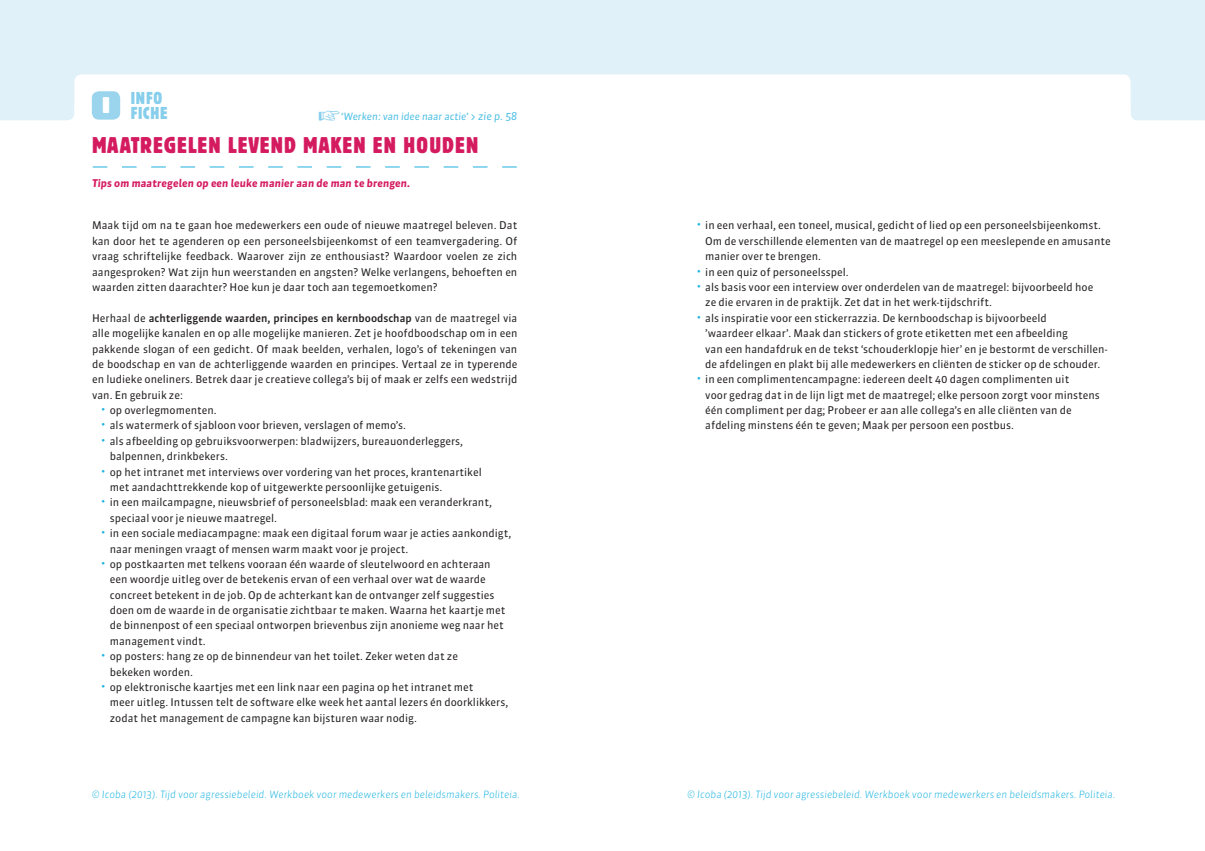
<style>
.page{position:relative;width:1205px;height:851px;background:#fff}
.page>*{position:absolute;margin:0;border:0;box-sizing:border-box;transform-origin:0 0}
.t1{font:condensed 22.5px "Block BE";letter-spacing:.05em;color:#d41b60}
.t2{font:800 22.5px "Block BE";color:#fff}
.t3{font:condensed 17.12px/15.8px "Block BE";letter-spacing:.05em;color:#86ceeb}
.t4{font:10.62px/15.4px "Sanuk";color:#231f20}
.t5{font:italic 700 10.62px "Sanuk";letter-spacing:.01em;color:#d41b60}
.t6{font:italic 300 10px "Sanuk";color:#1ab3e0}
.t7{font:italic 10px "Sanuk";color:#4bbee4}
.s1{font-size:10.62px}
.s2{font-weight:500}
.s3{font-family:"Fago No";font-size:12.5px;color:#1ab3e0}
</style>
<div class="page">
<div style="left:602px;top:0;width:539px;height:103px;background:#e0f1f9"></div>
<div style="left:55px;top:0;width:547px;height:103px;background:#e0f1f9"></div>
<div style="left:1130px;top:0;width:75px;height:120px;background:#e0f1f9"></div>
<div style="left:0;top:0;width:74px;height:120px;background:#e0f1f9"></div>
<div style="left:74px;top:74px;width:1056px;height:85px;background:#fff;border-radius:7px"></div>
<svg style="left:93px;top:166px;width:424px;height:1px"></svg>
<div style="left:92px;top:91px;width:28px;height:29px;background:#9ad4ed;border-radius:7px"></div>
<h1 class="t2" style="left:102px;top:93px;width:9px">I</h1>
<h2 class="t3" style="left:131px;top:89px;width:38px">INFO<br>FICHE</h2>
<p class="t7" style="left:341px;top:110px;width:178px">‘Werken: van idee naar actie’ <span class="s1">&gt; zie p. 58</span></p>
<h1 class="t1" style="left:92px;top:132px;width:388px">MAATREGELEN LEVEND MAKEN EN HOUDEN</h1>
<p class="t5" style="left:92px;top:176px;width:320px">Tips om maatregelen op een leuke manier aan de man te brengen.</p>
<p class="t4" style="left:92px;top:218px;width:427px;text-align:justify">Maak tijd om na te gaan hoe medewerkers een oude of nieuwe maatregel beleven. Dat kan door het te agenderen op een personeelsbijeenkomst of een teamvergadering. Of vraag schriftelijke feedback. Waarover zijn ze enthousiast? Waardoor voelen ze zich aangesproken? Wat zijn hun weerstanden en angsten? Welke verlangens, behoeften en waarden zitten daarachter? Hoe kun je daar toch aan tegemoetkomen?</p>
<p class="t4" style="left:92px;top:310px;width:427px;text-align:justify">Herhaal de <span class="s2">achterliggende waarden, principes en kernboodschap</span> van de maatregel via alle mogelijke kanalen en op alle mogelijke manieren. Zet je hoofdboodschap om in een pakkende slogan of een gedicht. Of maak beelden, verhalen, logo’s of tekeningen van de boodschap en van de achterliggende waarden en principes. Vertaal ze in typerende en ludieke oneliners. Betrek daar je creatieve collega’s bij of maak er zelfs een wedstrijd van. En gebruik ze:</p>
<p class="t4" style="left:101px;top:402px;width:117px"><span class="s3">•</span> op overlegmomenten.</p>
<p class="t4" style="left:101px;top:418px;width:306px"><span class="s3">•</span> als watermerk of sjabloon voor brieven, verslagen of memo’s.</p>
<p class="t4" style="left:110px;top:433px;width:355px;text-indent:-9px"><span class="s3">•</span> als afbeelding op gebruiksvoorwerpen: bladwijzers, bureauonderleggers, balpennen, drinkbekers.</p>
<p class="t4" style="left:110px;top:464px;width:373px;text-indent:-9px"><span class="s3">•</span> op het intranet met interviews over vordering van het proces, krantenartikel met aandachttrekkende kop of uitgewerkte persoonlijke getuigenis.</p>
<p class="t4" style="left:110px;top:495px;width:384px;text-indent:-9px"><span class="s3">•</span> in een mailcampagne, nieuwsbrief of personeelsblad: maak een veranderkrant, speciaal voor je nieuwe maatregel.</p>
<p class="t4" style="left:110px;top:525px;width:403px;text-indent:-9px"><span class="s3">•</span> in een sociale mediacampagne: maak een digitaal forum waar je acties aankondigt, naar meningen vraagt of mensen warm maakt voor je project.</p>
<p class="t4" style="left:110px;top:556px;width:397px;text-indent:-9px"><span class="s3">•</span> op postkaarten met telkens vooraan één waarde of sleutelwoord en achteraan een woordje uitleg over de betekenis ervan of een verhaal over wat de waarde concreet betekent in de job. Op de achterkant kan de ontvanger zelf suggesties doen om de waarde in de organisatie zichtbaar te maken. Waarna het kaartje met de binnenpost of een speciaal ontworpen brievenbus zijn anonieme weg naar het management vindt.</p>
<p class="t4" style="left:110px;top:648px;width:350px;text-indent:-9px"><span class="s3">•</span> op posters: hang ze op de binnendeur van het toilet. Zeker weten dat ze bekeken worden.</p>
<p class="t4" style="left:110px;top:679px;width:400px;text-indent:-9px"><span class="s3">•</span> op elektronische kaartjes met een link naar een pagina op het intranet met<br>meer uitleg. Intussen telt de software elke week het aantal lezers én doorklikkers, zodat het management de campagne kan bijsturen waar nodig.</p>
<p class="t4" style="left:705px;top:218px;width:407px;text-indent:-9px"><span class="s3">•</span> in een verhaal, een toneel, musical, gedicht of lied op een personeelsbijeenkomst.<br>Om de verschillende elementen van de maatregel op een meeslepende en amusante manier over te brengen.</p>
<p class="t4" style="left:696px;top:264px;width:154px"><span class="s3">•</span> in een quiz of personeelsspel.</p>
<p class="t4" style="left:705px;top:279px;width:390px;text-indent:-9px"><span class="s3">•</span> als basis voor een interview over onderdelen van de maatregel: bijvoorbeeld hoe ze die ervaren in de praktijk. Zet dat in het werk-tijdschrift.</p>
<p class="t4" style="left:705px;top:310px;width:404px;text-indent:-9px"><span class="s3">•</span> als inspiratie voor een stickerrazzia. De kernboodschap is bijvoorbeeld<br>’waardeer elkaar’. Maak dan stickers of grote etiketten met een afbeelding<br>van een handafdruk en de tekst ‘schouderklopje hier’ en je bestormt de verschillen&shy;de afdelingen en plakt bij alle medewerkers en cliënten de sticker op de schouder.</p>
<p class="t4" style="left:705px;top:372px;width:396px;text-indent:-9px"><span class="s3">•</span> in een complimentencampagne: iedereen deelt 40 dagen complimenten uit<br>voor gedrag dat in de lijn ligt met de maatregel; elke persoon zorgt voor minstens één compliment per dag; Probeer er aan alle collega’s en alle cliënten van de afdeling minstens één te geven; Maak per persoon een postbus.</p>
<p class="t6" style="left:92px;top:787px;width:429px">© Icoba (2013). Tijd voor agressiebeleid. Werkboek voor medewerkers en beleidsmakers. Politeia.</p>
<p class="t6" style="left:687px;top:787px;width:429px">© Icoba (2013). Tijd voor agressiebeleid. Werkboek voor medewerkers en beleidsmakers. Politeia.</p>
</div>
